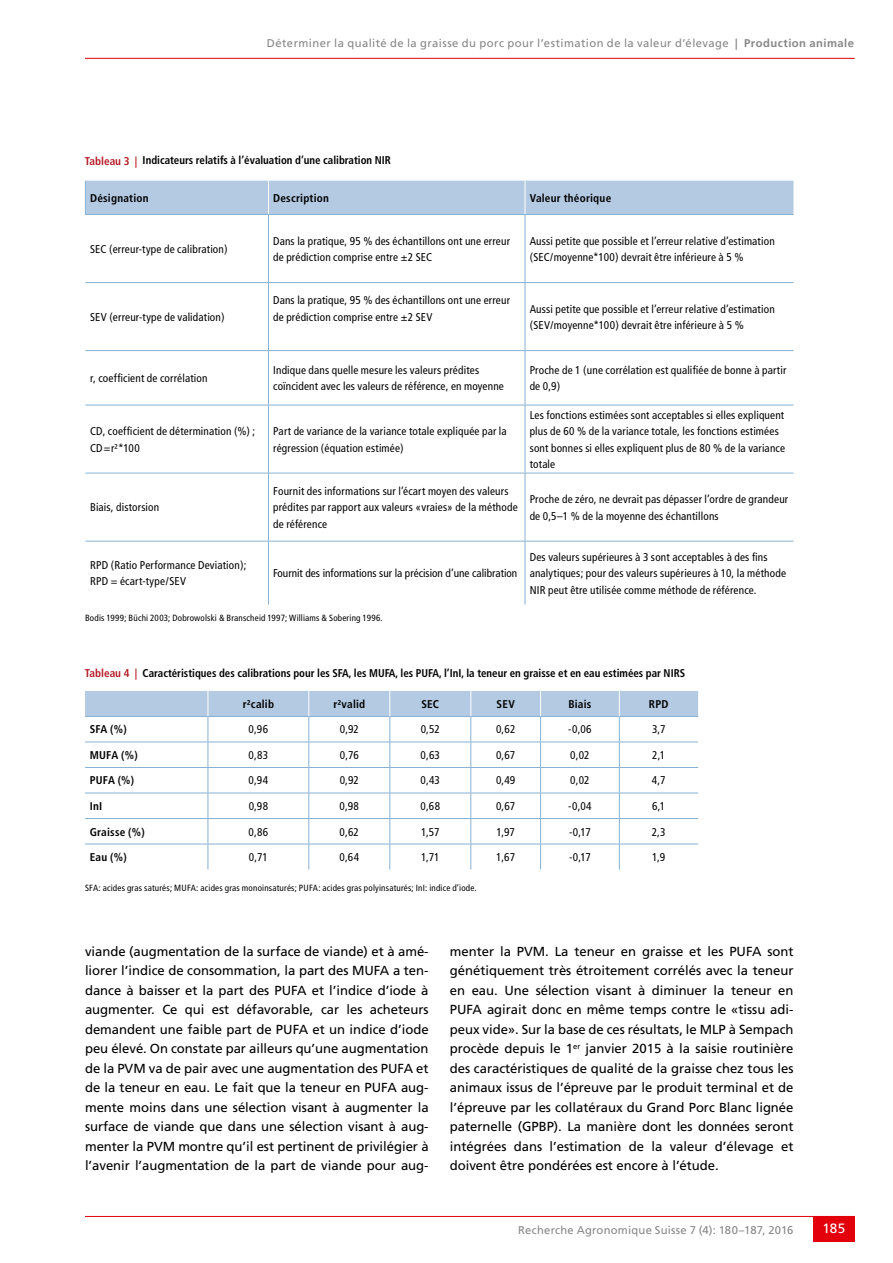
<style>
.page{position:relative;width:893px;height:1263px;background:#fff}
.page>*{position:absolute;margin:0;border:0;box-sizing:border-box;transform-origin:0 0}
.t1{font:13.5px "Frutiger LT Std";color:#fff}
.t2{font:13.2px/19.5px "Frutiger";letter-spacing:-.005em;color:#000;text-align:justify}
.t3{font:condensed 11.25px/16.5px "Frutiger";letter-spacing:.015em;color:#000}
.t4{font:700 condensed 11.25px "Frutiger LT Std";color:#000}
.t5{font:11.25px "Frutiger LT Std";letter-spacing:.035em;color:#868786}
.t6{font:700 condensed 11.25px "Frutiger";letter-spacing:.02em;color:#000}
.t7{font:condensed 9px "Frutiger LT Std";letter-spacing:.02em;color:#000}
.s1{font-weight:700}
.s2{color:#b51b26}
</style>
<div class="page">
<hr style="left:85px;top:1216px;width:770px;height:1px;background:#e3000b">
<div style="left:813px;top:1216px;width:42px;height:26px;background:#e3000b"></div>
<hr style="left:85px;top:58px;width:770px;height:1px;background:#e3000b">
<svg style="left:85px;top:691px;width:613px;height:178px"></svg>
<div style="left:86px;top:181px;width:707px;height:33px;background:#b3cae2"></div>
<hr style="left:85px;top:214px;width:183px;height:1px;background:#87b1d2">
<hr style="left:268px;top:214px;width:257px;height:1px;background:#87b1d2">
<hr style="left:525px;top:214px;width:268px;height:1px;background:#87b1d2">
<hr style="left:85px;top:282px;width:183px;height:1px;background:#87b1d2">
<hr style="left:268px;top:282px;width:257px;height:1px;background:#87b1d2">
<hr style="left:525px;top:282px;width:268px;height:1px;background:#87b1d2">
<hr style="left:85px;top:350px;width:183px;height:1px;background:#87b1d2">
<hr style="left:268px;top:350px;width:257px;height:1px;background:#87b1d2">
<hr style="left:525px;top:350px;width:268px;height:1px;background:#87b1d2">
<hr style="left:85px;top:405px;width:183px;height:1px;background:#87b1d2">
<hr style="left:268px;top:405px;width:257px;height:1px;background:#87b1d2">
<hr style="left:525px;top:405px;width:268px;height:1px;background:#87b1d2">
<hr style="left:268px;top:215px;width:1px;height:67px;background:#87b1d2">
<hr style="left:525px;top:215px;width:1px;height:67px;background:#87b1d2">
<hr style="left:268px;top:283px;width:1px;height:67px;background:#87b1d2">
<hr style="left:525px;top:283px;width:1px;height:67px;background:#87b1d2">
<hr style="left:268px;top:351px;width:1px;height:54px;background:#87b1d2">
<hr style="left:525px;top:351px;width:1px;height:54px;background:#87b1d2">
<hr style="left:268px;top:405px;width:1px;height:68px;background:#87b1d2">
<hr style="left:525px;top:405px;width:1px;height:68px;background:#87b1d2">
<hr style="left:268px;top:473px;width:1px;height:68px;background:#87b1d2">
<hr style="left:525px;top:473px;width:1px;height:68px;background:#87b1d2">
<hr style="left:268px;top:541px;width:1px;height:64px;background:#87b1d2">
<hr style="left:525px;top:541px;width:1px;height:64px;background:#87b1d2">
<hr style="left:85px;top:473px;width:183px;height:1px;background:#87b1d2">
<hr style="left:268px;top:473px;width:257px;height:1px;background:#87b1d2">
<hr style="left:525px;top:473px;width:268px;height:1px;background:#87b1d2">
<hr style="left:85px;top:541px;width:183px;height:1px;background:#87b1d2">
<hr style="left:268px;top:541px;width:257px;height:1px;background:#87b1d2">
<hr style="left:525px;top:541px;width:268px;height:1px;background:#87b1d2">
<hr style="left:85px;top:181px;width:1px;height:33px;background:#87b1d2">
<hr style="left:268px;top:181px;width:1px;height:33px;background:#fff">
<hr style="left:525px;top:181px;width:1px;height:33px;background:#fff">
<p class="t5" style="left:267px;top:36px;width:589px">Déterminer la qualité de la graisse du porc pour l’estimation de la valeur d’élevage <span class="s1">| Production animale</span></p>
<p class="t4" style="left:85px;top:154px;width:308px"><span class="s2">Tableau 3 |</span> Indicateurs relatifs à l’évaluation d’une calibration NIR</p>
<p class="t6" style="left:90px;top:191px;width:60px">Désignation</p>
<p class="t6" style="left:273px;top:191px;width:57px">Description</p>
<p class="t6" style="left:530px;top:191px;width:83px">Valeur théorique</p>
<p class="t3" style="left:90px;top:241px;width:139px">SEC (erreur-type de calibration)</p>
<p class="t3" style="left:273px;top:232px;width:238px">Dans la pratique, 95 % des échantillons ont une erreur de prédiction comprise entre ±2 SEC</p>
<p class="t3" style="left:530px;top:232px;width:247px">Aussi petite que possible et l’erreur relative d’estimation (SEC/moyenne*100) devrait être inférieure à 5 %</p>
<p class="t3" style="left:90px;top:309px;width:136px">SEV (erreur-type de validation)</p>
<p class="t3" style="left:273px;top:292px;width:238px">Dans la pratique, 95 % des échantillons ont une erreur de prédiction comprise entre ±2 SEV</p>
<p class="t3" style="left:530px;top:300px;width:247px">Aussi petite que possible et l’erreur relative d’estimation (SEV/moyenne*100) devrait être inférieure à 5 %</p>
<p class="t3" style="left:90px;top:370px;width:119px">r, coefficient de corrélation</p>
<p class="t3" style="left:273px;top:362px;width:232px">Indique dans quelle mesure les valeurs prédites coïncident avec les valeurs de référence, en moyenne</p>
<p class="t3" style="left:530px;top:362px;width:258px">Proche de 1 (une corrélation est qualifiée de bonne à partir de 0,9)</p>
<p class="t3" style="left:90px;top:423px;width:167px">CD, coefficient de détermination (%) ;<br>CD=r²*100</p>
<p class="t3" style="left:273px;top:423px;width:235px">Part de variance de la variance totale expliquée par la régression (équation estimée)</p>
<p class="t3" style="left:530px;top:406px;width:257px">Les fonctions estimées sont acceptables si elles expliquent plus de 60 % de la variance totale, les fonctions estimées sont bonnes si elles expliquent plus de 80 % de la variance totale</p>
<p class="t3" style="left:90px;top:499px;width:71px">Biais, distorsion</p>
<p class="t3" style="left:273px;top:483px;width:246px">Fournit des informations sur l’écart moyen des valeurs prédites par rapport aux valeurs «vraies» de la méthode de référence</p>
<p class="t3" style="left:530px;top:491px;width:260px">Proche de zéro, ne devrait pas dépasser l’ordre de grandeur de 0,5–1 % de la moyenne des échantillons</p>
<p class="t3" style="left:90px;top:557px;width:158px">RPD (Ratio Performance Deviation);<br>RPD = écart-type/SEV</p>
<p class="t3" style="left:273px;top:565px;width:246px">Fournit des informations sur la précision d’une calibration</p>
<p class="t7" style="left:85px;top:613px;width:299px">Bodis 1999; Büchi 2003; Dobrowolski &amp; Branscheid 1997; Williams &amp; Sobering 1996.</p>
<p class="t3" style="left:530px;top:548px;width:258px">Des valeurs supérieures à 3 sont acceptables à des fins analytiques; pour des valeurs supérieures à 10, la méthode<br>NIR peut être utilisée comme méthode de référence.</p>
<p class="t4" style="left:85px;top:666px;width:602px"><span class="s2">Tableau 4 |</span> Caractéristiques des calibrations pour les SFA, les MUFA, les PUFA, l’InI, la teneur en graisse et en eau estimées par NIRS</p>
<p class="t6" style="left:243px;top:697px;width:33px">r²calib</p>
<p class="t6" style="left:333px;top:697px;width:33px">r²valid</p>
<p class="t6" style="left:421px;top:697px;width:19px">SEC</p>
<p class="t6" style="left:497px;top:697px;width:20px">SEV</p>
<p class="t6" style="left:568px;top:697px;width:25px">Biais</p>
<p class="t6" style="left:649px;top:697px;width:21px">RPD</p>
<p class="t6" style="left:90px;top:723px;width:39px">SFA (%)</p>
<p class="t3" style="left:249px;top:721px;width:21px">0,96</p>
<p class="t3" style="left:340px;top:721px;width:21px">0,92</p>
<p class="t3" style="left:421px;top:721px;width:21px">0,52</p>
<p class="t3" style="left:496px;top:721px;width:21px">0,62</p>
<p class="t3" style="left:568px;top:721px;width:25px">-0,06</p>
<p class="t3" style="left:652px;top:721px;width:15px">3,7</p>
<p class="t6" style="left:90px;top:748px;width:49px">MUFA (%)</p>
<p class="t3" style="left:249px;top:747px;width:21px">0,83</p>
<p class="t3" style="left:340px;top:747px;width:20px">0,76</p>
<p class="t3" style="left:421px;top:747px;width:21px">0,63</p>
<p class="t3" style="left:496px;top:747px;width:21px">0,67</p>
<p class="t3" style="left:570px;top:747px;width:21px">0,02</p>
<p class="t3" style="left:652px;top:747px;width:15px">2,1</p>
<p class="t6" style="left:90px;top:774px;width:46px">PUFA (%)</p>
<p class="t3" style="left:249px;top:772px;width:21px">0,94</p>
<p class="t3" style="left:340px;top:772px;width:21px">0,92</p>
<p class="t3" style="left:421px;top:772px;width:21px">0,43</p>
<p class="t3" style="left:496px;top:772px;width:21px">0,49</p>
<p class="t3" style="left:570px;top:772px;width:21px">0,02</p>
<p class="t3" style="left:652px;top:772px;width:15px">4,7</p>
<p class="t6" style="left:90px;top:799px;width:14px">InI</p>
<p class="t3" style="left:249px;top:798px;width:21px">0,98</p>
<p class="t3" style="left:340px;top:798px;width:21px">0,98</p>
<p class="t3" style="left:421px;top:798px;width:21px">0,68</p>
<p class="t3" style="left:496px;top:798px;width:21px">0,67</p>
<p class="t3" style="left:568px;top:798px;width:25px">-0,04</p>
<p class="t3" style="left:652px;top:798px;width:15px">6,1</p>
<p class="t6" style="left:90px;top:825px;width:57px">Graisse (%)</p>
<p class="t3" style="left:249px;top:823px;width:21px">0,86</p>
<p class="t3" style="left:340px;top:823px;width:21px">0,62</p>
<p class="t3" style="left:421px;top:823px;width:20px">1,57</p>
<p class="t3" style="left:496px;top:823px;width:20px">1,97</p>
<p class="t3" style="left:569px;top:823px;width:23px">-0,17</p>
<p class="t3" style="left:652px;top:823px;width:15px">2,3</p>
<p class="t6" style="left:90px;top:850px;width:38px">Eau (%)</p>
<p class="t3" style="left:249px;top:849px;width:20px">0,71</p>
<p class="t3" style="left:339px;top:849px;width:21px">0,64</p>
<p class="t3" style="left:421px;top:849px;width:20px">1,71</p>
<p class="t3" style="left:496px;top:849px;width:20px">1,67</p>
<p class="t3" style="left:569px;top:849px;width:23px">-0,17</p>
<p class="t3" style="left:652px;top:849px;width:15px">1,9</p>
<p class="t7" style="left:85px;top:883px;width:393px">SFA: acides gras saturés; MUFA: acides gras monoinsaturés; PUFA: acides gras polyinsaturés; InI: indice d’iode.</p>
<p class="t2" style="left:85px;top:941px;width:345px">viande (augmentation de la surface de viande) et à amé&shy;liorer l’indice de consommation, la part des MUFA a ten&shy;dance à baisser et la part des PUFA et l’indice d’iode à augmenter. Ce qui est défavorable, car les acheteurs demandent une faible part de PUFA et un indice d’iode peu élevé. On constate par ailleurs qu’une augmentation de la PVM va de pair avec une augmentation des PUFA et de la teneur en eau. Le fait que la teneur en PUFA aug&shy;mente moins dans une sélection visant à augmenter la surface de viande que dans une sélection visant à aug&shy;menter la PVM montre qu’il est pertinent de privilégier à l’avenir l’augmentation de la part de viande pour aug-</p>
<p class="t2" style="left:450px;top:941px;width:345px">menter la PVM. La teneur en graisse et les PUFA sont génétiquement très étroitement corrélés avec la teneur en eau. Une sélection visant à diminuer la teneur en PUFA agirait donc en même temps contre le «tissu adi&shy;peux vide». Sur la base de ces résultats, le MLP à Sempach procède depuis le 1<sup>er</sup> janvier 2015 à la saisie routinière des caractéristiques de qualité de la graisse chez tous les animaux issus de l’épreuve par le produit terminal et de l’épreuve par les collatéraux du Grand Porc Blanc lignée paternelle (GPBP). La manière dont les données seront intégrées dans l’estimation de la valeur d’élevage et doivent être pondérées est encore à l’étude.</p>
<p class="t5" style="left:518px;top:1223px;width:277px">Recherche Agronomique Suisse 7 (4): 180–187, 2016</p>
<p class="t1" style="left:822px;top:1221px;width:24px">185</p>
</div>
